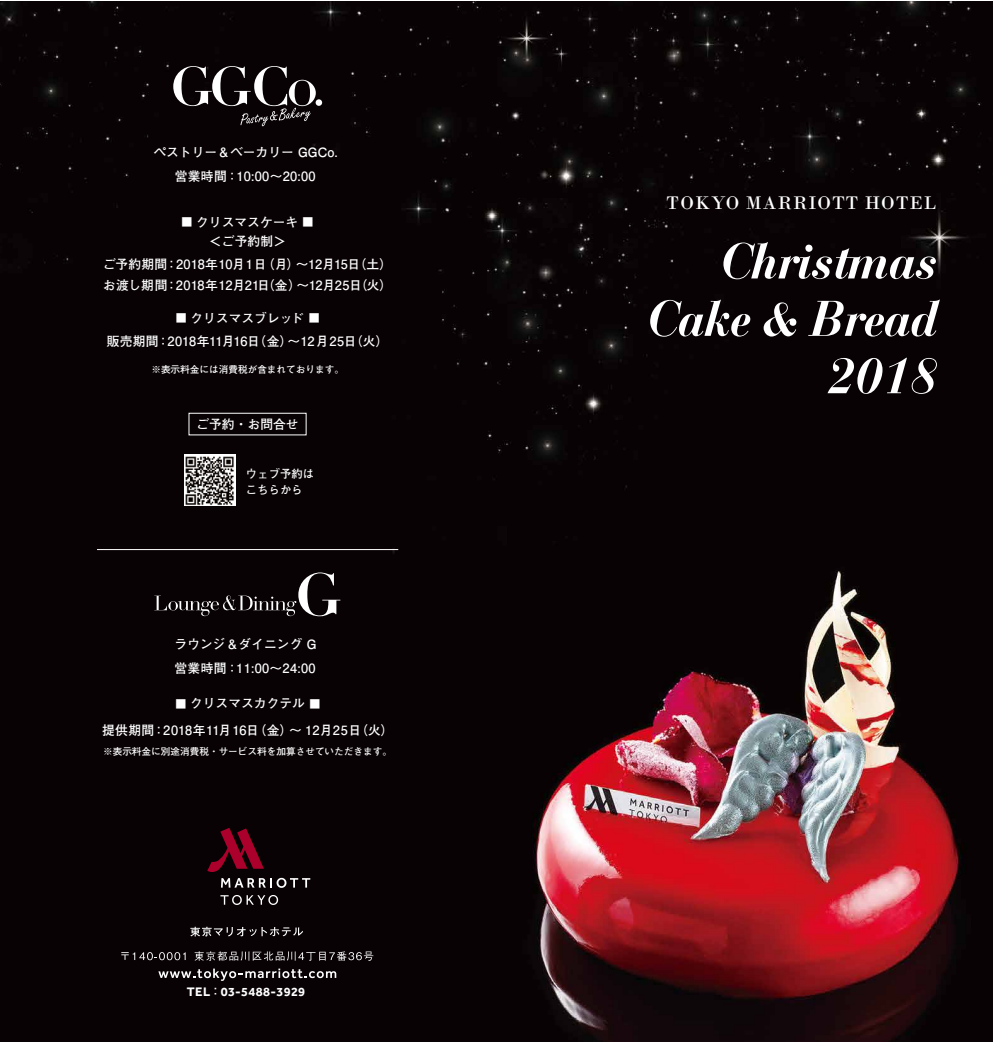
<style>
.page{position:relative;width:993px;height:1042px;background:#fff}
.page>*{position:absolute;margin:0;border:0;box-sizing:border-box;transform-origin:0 0}
.t1{font:italic 700 50.05px/57.4px "Bodoni Recut";letter-spacing:.01em;color:#fff;text-align:right}
.t2{font:19.07px "Bodoni";letter-spacing:.05em;color:#fff}
.t3{font:700 12.78px/19.2px "Futo Go B101 Pro";color:#fff;text-align:center}
.t4{font:700 12.78px "Futo Go B101 Pro";letter-spacing:.025em;color:#fff}
.t5{font:700 12.78px "Effra";letter-spacing:.025em;color:#fff}
.t6{font:700 11.38px/15.8px "Futo Go B101 Pro";color:#fff}
.t7{font:700 9.62px "Futo Go B101 Pro";color:#fff}
.s1{font-size:10.85px}
.s2{font-family:"Futo Go B101 Pro"}
</style>
<div class="page">
<img style="left:0;top:2px;width:992px;height:1040px">
<svg style="left:207px;top:828px;width:57px;height:44px;background:#4a0113"></svg>
<svg style="left:221px;top:878px;width:89px;height:10px"></svg>
<svg style="left:220px;top:895px;width:58px;height:10px"></svg>
<svg style="left:158px;top:968px;width:178px;height:13px;background:#3f3b3c"></svg>
<svg style="left:121px;top:952px;width:64px;height:8px"></svg>
<svg style="left:194px;top:951px;width:179px;height:10px;background:#423d3f"></svg>
<svg style="left:190px;top:927px;width:113px;height:9px"></svg>
<hr style="left:97px;top:549px;width:301px;height:1px;background:#fff">
<div style="left:196px;top:456px;width:43px;height:43px;background:#090405"></div>
<svg style="left:154px;top:572px;width:186px;height:44px;background:#241f20"></svg>
<div style="left:315px;top:99px;width:7px;height:7px;background:#fff;border-radius:50%"></div>
<svg style="left:173px;top:66px;width:143px;height:60px;background:#342f31"></svg>
<img style="left:184px;top:454px;width:52px;height:51px">
<p class="t3" style="left:153px;top:140px;width:186px">ペストリー＆ベーカリー GGCo.</p>
<p class="t4" style="left:175px;top:165px;width:142px">営業時間：10:00～20:00</p>
<p class="t3" style="left:181px;top:211px;width:133px"><span class="s1">■</span> クリスマスケーキ <span class="s1">■</span>＜ご予約制＞</p>
<p class="t3" style="left:103px;top:252px;width:291px;line-height:21px;text-align:left">ご予約期間：2018年10月1日（月）～12月15日（土）お渡し期間：2018年12月21日（金）～12月25日（火）</p>
<p class="t3" style="left:107px;top:305px;width:283px;line-height:22.8px"><span class="s1">■</span> クリスマスブレッド <span class="s1">■<br></span>販売期間：2018年11月16日（金）～12月25日（火）</p>
<p class="t7" style="left:151px;top:362px;width:194px">※表示料金には消費税が含まれております。</p>
<p class="t3" style="left:196px;top:413px;width:104px">ご予約・お問合せ</p>
<p class="t6" style="left:246px;top:464px;width:70px">ウェブ予約はこちらから</p>
<p class="t3" style="left:174px;top:633px;width:143px">ラウンジ＆ダイニング G</p>
<p class="t4" style="left:174px;top:658px;width:142px">営業時間：11:00～24:00</p>
<p class="t3" style="left:102px;top:689px;width:293px;line-height:26.2px"><span class="s1">■</span> クリスマスカクテル <span class="s1">■<br></span>提供期間：2018年11月16日（金）～ 12月25日（火）</p>
<p class="t7" style="left:103px;top:744px;width:290px">※表示料金に別途消費税・サービス料を加算させていただきます。</p>
<p class="t5" style="left:187px;top:983px;width:120px">TEL<span class="s2">：</span>03-5488-3929</p>
<h2 class="t2" style="left:666px;top:192px;width:271px">TOKYO MARRIOTT HOTEL</h2>
<h1 class="t1" style="left:644px;top:233px;width:291px">Christmas<br>Cake &amp; Bread<br>2018</h1>
</div>
